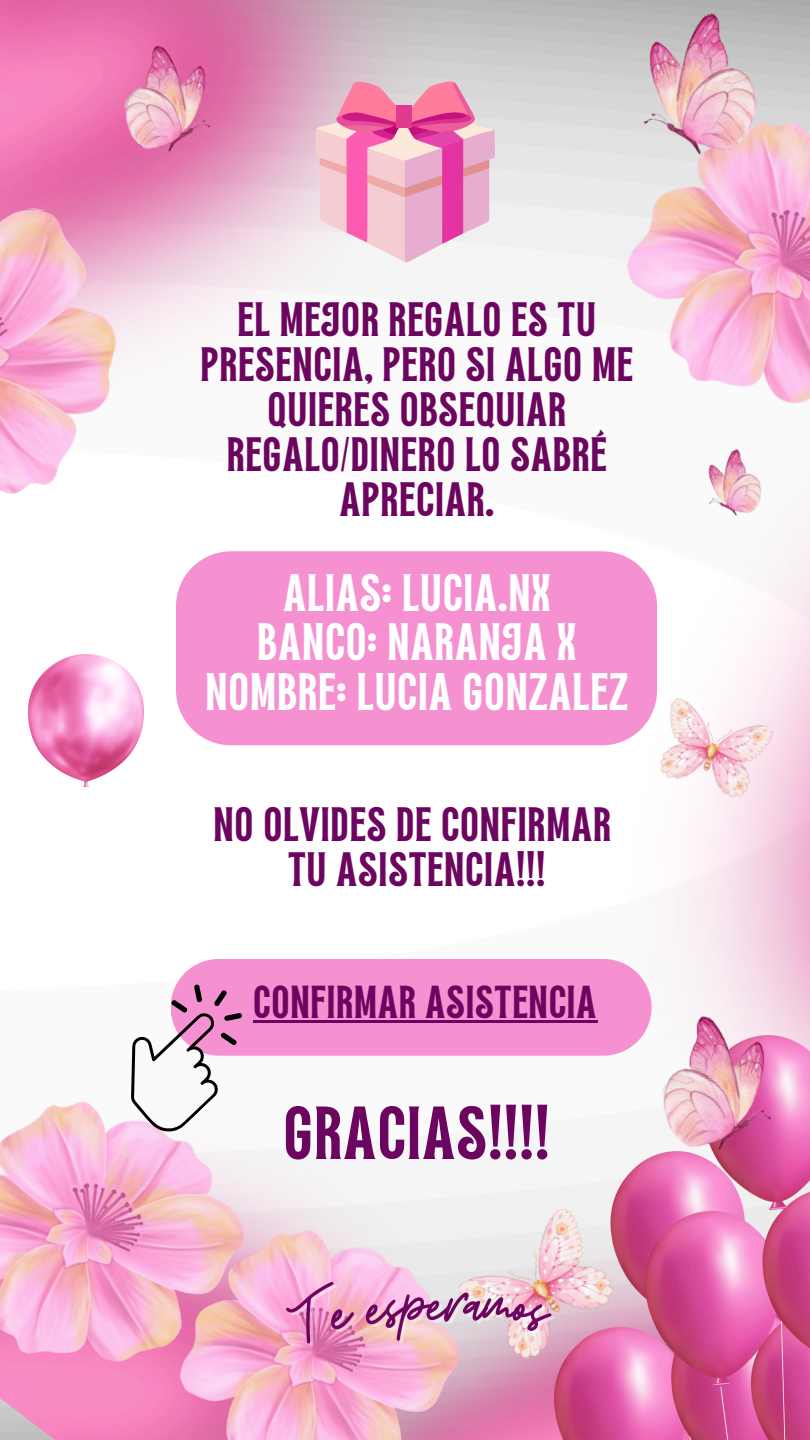
<style>
.page{position:relative;width:810px;height:1440px;background:#fff}
.page>*{position:absolute;margin:0;border:0;box-sizing:border-box;transform-origin:0 0}
.t1{font:50.4px "TAN Jambore Display";letter-spacing:.025em;color:#6c055f}
.t2{font:35.4px/49.5px "TAN Jambore Display";letter-spacing:.025em;color:#fff;text-align:center}
.t3{font:32.4px/45px "TAN Jambore Display";letter-spacing:.025em;color:#6c055f;text-align:center}
.t4{font:31px "TAN Jambore Display";letter-spacing:.025em;color:#6c055f}
</style>
<div class="page">
<img style="left:0;top:932px;width:512px;height:508px">
<img style="left:0;top:0;width:575px;height:551px">
<img style="left:601px;top:88px;width:209px;height:350px">
<img style="left:274px;top:1142px;width:372px;height:298px">
<img style="left:0;top:1056px;width:274px;height:355px">
<img style="left:621px;top:8px;width:148px;height:161px">
<img style="left:115px;top:41px;width:111px;height:122px">
<img style="left:695px;top:446px;width:74px;height:79px">
<img style="left:489px;top:1204px;width:65px;height:162px">
<img style="left:554px;top:1151px;width:92px;height:289px">
<img style="left:632px;top:666px;width:159px;height:159px">
<img style="left:28px;top:654px;width:116px;height:132px">
<img style="left:646px;top:1036px;width:164px;height:404px">
<img style="left:651px;top:1011px;width:139px;height:152px">
<img style="left:144px;top:1187px;width:345px;height:253px">
<img style="left:0;top:191px;width:127px;height:333px">
<svg style="left:99px;top:959px;width:552px;height:183px"></svg>
<svg style="left:315px;top:81px;width:180px;height:181px;background:#eda7c5"></svg>
<div style="left:396px;top:105px;width:16px;height:22px;background:#e13b90"></div>
<hr style="left:253px;top:1020px;width:344px;height:2px;background:#6c055f">
<div style="left:176px;top:551px;width:481px;height:194px;background:#f591d0"></div>
<svg style="left:282px;top:1281px;width:74px;height:66px;background:#f09cc7"></svg>
<svg style="left:365px;top:1292px;width:188px;height:49px;background:#eec9d2"></svg>
<p class="t3" style="left:201px;top:302px;width:434px">EL MEJOR REGALO ES TU<br>PRESENCIA, PERO SI ALGO ME<br>QUIERES OBSEQUIAR<br>REGALO/DINERO LO SABRÉ<br>APRECIAR.</p>
<p class="t2" style="left:205px;top:574px;width:424px">ALIAS: LUCIA.NX<br>BANCO: NARANJA X<br>NOMBRE: LUCIA GONZALEZ</p>
<p class="t3" style="left:214px;top:807px;width:399px">NO OLVIDES DE CONFIRMAR<br>TU ASISTENCIA!!!</p>
<p class="t4" style="left:253px;top:986px;width:345px">CONFIRMAR ASISTENCIA</p>
<p class="t1" style="left:283px;top:1106px;width:268px">GRACIAS!!!!</p>
</div>
